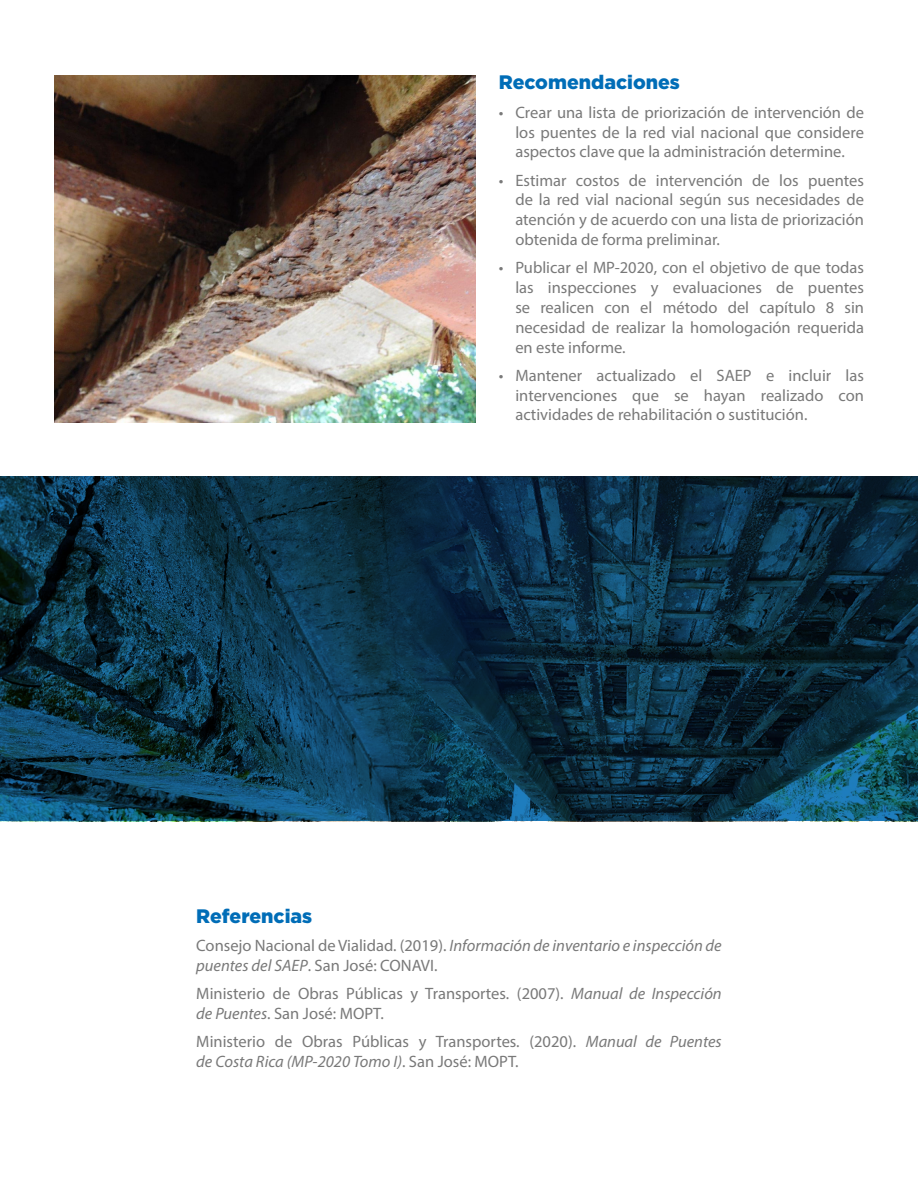
<style>
.page{position:relative;width:918px;height:1188px;background:#fff}
.page>*{position:absolute;margin:0;border:0;box-sizing:border-box;transform-origin:0 0}
.t1{font:900 19.5px "Gotham";color:#006db7}
.t2{font:16.5px/19.8px "Myriad Pro";color:#797979;text-align:justify}
.t3{font:italic 16.5px/19.8px "Myriad Pro";color:#797979}
.s1{font-style:normal}
.s2{font-style:italic}
</style>
<div class="page">
<img style="left:54px;top:75px;width:422px;height:347px">
<svg style="left:0;top:477px;width:918px;height:344px;background:#0c3347"></svg>
<p class="t1" style="left:499px;top:71px;width:183px">Recomendaciones</p>
<p class="t2" style="left:515px;top:102px;width:350px;text-indent:-16px">• Crear una lista de priorización de intervención de los puentes de la red vial nacional que considere aspectos clave que la administración determine.</p>
<p class="t2" style="left:515px;top:170px;width:350px;text-indent:-16px">• Estimar costos de intervención de los puentes de la red vial nacional según sus necesidades de atención y de acuerdo con una lista de priorización obtenida de forma preliminar.</p>
<p class="t2" style="left:515px;top:258px;width:350px;text-indent:-16px">• Publicar el MP-2020, con el objetivo de que todas las inspecciones y evaluaciones de puentes se realicen con el método del capítulo 8 sin necesidad de realizar la homologación requerida en este informe.</p>
<p class="t2" style="left:515px;top:365px;width:350px;text-indent:-16px">• Mantener actualizado el SAEP e incluir las intervenciones que se hayan realizado con actividades de rehabilitación o sustitución.</p>
<p class="t1" style="left:196px;top:905px;width:118px">Referencias</p>
<p class="t3" style="left:196px;top:935px;width:527px"><span class="s1">Consejo Nacional de Vialidad. (2019).</span> Información de inventario e inspección de puentes del SAEP<span class="s1">. San José: CONAVI.</span></p>
<p class="t2" style="left:196px;top:983px;width:527px">Ministerio de Obras Públicas y Transportes. (2007). <span class="s2">Manual de Inspección de Puentes</span>. San José: MOPT.</p>
<p class="t2" style="left:196px;top:1032px;width:527px">Ministerio de Obras Públicas y Transportes. (2020). <span class="s2">Manual de Puentes de Costa Rica (MP-2020 Tomo I)</span>. San José: MOPT.</p>
</div>
